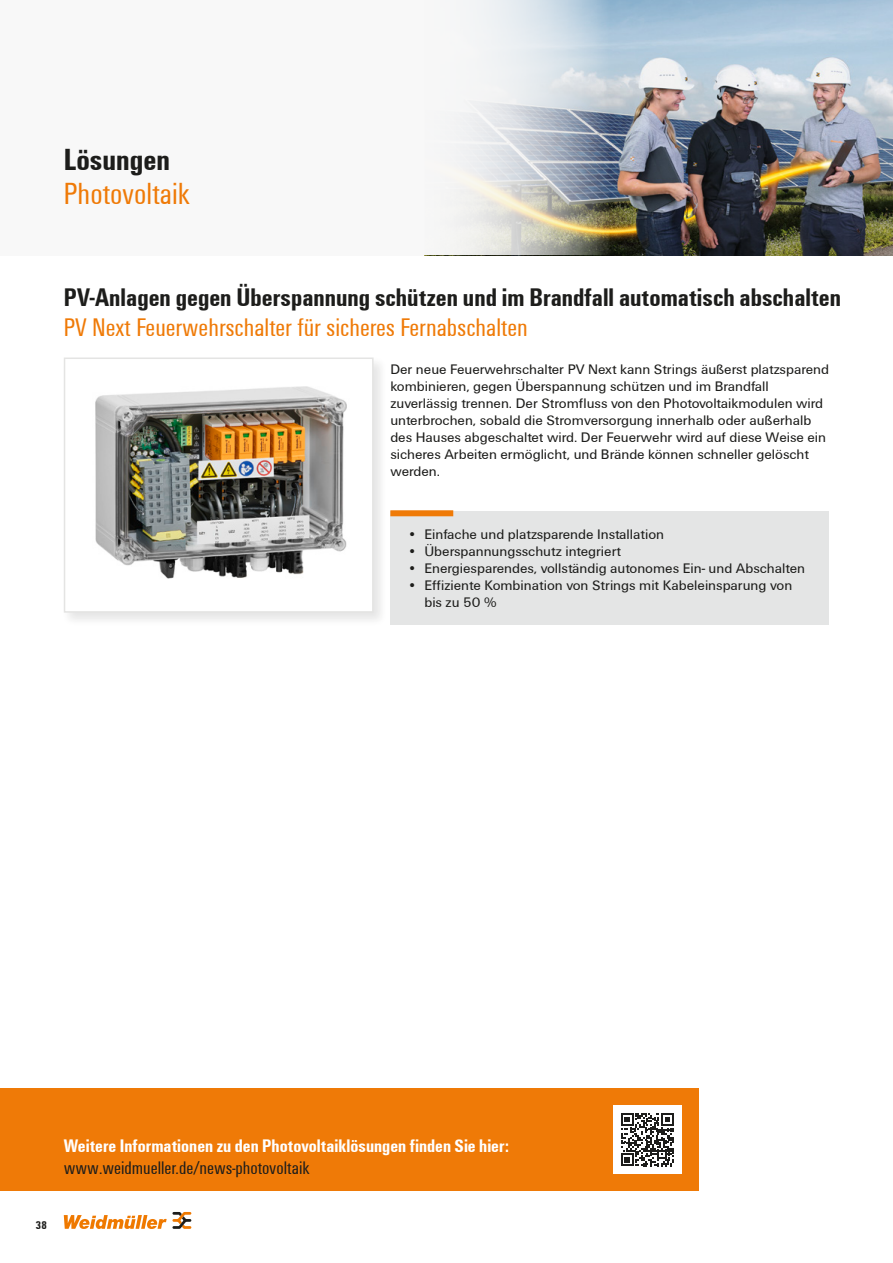
<style>
.page{position:relative;width:893px;height:1263px;background:#fff}
.page>*{position:absolute;margin:0;border:0;box-sizing:border-box;transform-origin:0 0}
.t1{font:31.5px "Weidmueller Condensed";color:#ef7a07}
.t2{font:700 31.5px "Weidmueller Condensed";color:#1d1d1b}
.t3{font:700 26.25px "Weidmueller Condensed";color:#1d1d1b}
.t4{font:26.25px "Weidmueller Condensed";color:#ef7a07}
.t5{font:700 18.75px "Weidmueller Condensed";color:#fff}
.t6{font:18.75px "Weidmueller Condensed";color:#1d1d1b}
.t7{font:14.25px/17px "Weidmueller";color:#1d1d1b}
.t8{font:700 11.7px "Weidmueller Condensed";color:#1d1d1b}
</style>
<div class="page">
<svg style="left:64px;top:1212px;width:127px;height:17px"></svg>
<img style="left:610px;top:0;width:283px;height:255px">
<div style="left:0;top:0;width:424px;height:255px;background:#f8f8f8"></div>
<svg style="left:440px;top:0;width:170px;height:255px"></svg>
<div style="left:0;top:1089px;width:698px;height:102px;background:#ef7a07"></div>
<div style="left:613px;top:1106px;width:68px;height:68px;background:#fff"></div>
<svg style="left:621px;top:1113px;width:53px;height:53px"></svg>
<div style="left:390px;top:511px;width:439px;height:113px;background:#e4e5e5"></div>
<div style="left:390px;top:510px;width:63px;height:6px;background:#ef7a07"></div>
<div style="left:62px;top:355px;width:326px;height:272px;background:#1d1d1b;opacity:.11"></div>
<div style="left:65px;top:358px;width:308px;height:254px;background:#fff"></div>
<img style="left:95px;top:386px;width:252px;height:193px">
<div style="left:64px;top:357px;width:310px;height:256px;border:2px solid #e4e4e3"></div>
<h1 class="t2" style="left:64px;top:137px;width:108px">Lösungen</h1>
<h1 class="t1" style="left:64px;top:173px;width:127px">Photovoltaik</h1>
<h2 class="t3" style="left:64px;top:279px;width:779px">PV-Anlagen gegen Überspannung schützen und im Brandfall automatisch abschalten</h2>
<h2 class="t4" style="left:64px;top:310px;width:466px">PV Next Feuerwehrschalter für sicheres Fernabschalten</h2>
<p class="t7" style="left:390px;top:360px;width:440px">Der neue Feuerwehrschalter PV Next kann Strings äußerst platzsparend kombinieren, gegen Überspannung schützen und im Brandfall zuverlässig trennen. Der Stromfluss von den Photovoltaikmodulen wird unterbrochen, sobald die Stromversorgung innerhalb oder außerhalb des Hauses abgeschaltet wird. Der Feuerwehr wird auf diese Weise ein sicheres Arbeiten ermöglicht, und Brände können schneller gelöscht werden.</p>
<p class="t7" style="left:407px;top:525px;width:258px">• Einfache und platzsparende Installation</p>
<p class="t7" style="left:407px;top:542px;width:215px">• Überspannungsschutz integriert</p>
<p class="t7" style="left:407px;top:559px;width:399px">• Energiesparendes, vollständig autonomes Ein- und Abschalten</p>
<p class="t7" style="left:424px;top:576px;width:369px;text-indent:-17px">• Effiziente Kombination von Strings mit Kabeleinsparung von bis zu 50 %</p>
<h3 class="t5" style="left:64px;top:1133px;width:447px">Weitere Informationen zu den Photovoltaiklösungen finden Sie hier:</h3>
<h3 class="t6" style="left:64px;top:1155px;width:247px">www.weidmueller.de/news-photovoltaik</h3>
<p class="t8" style="left:36px;top:1217px;width:12px">38</p>
</div>
